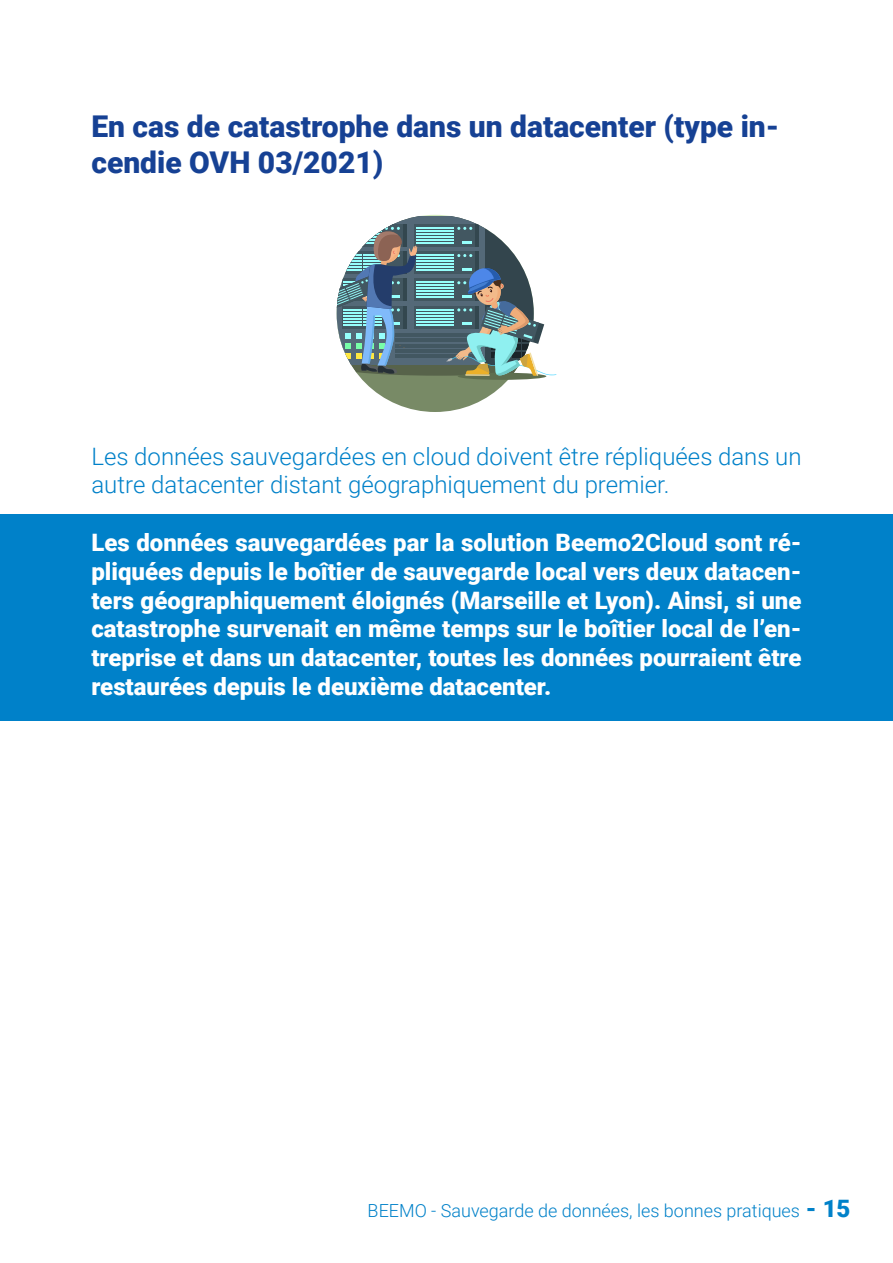
<style>
.page{position:relative;width:893px;height:1263px;background:#fff}
.page>*{position:absolute;margin:0;border:0;box-sizing:border-box;transform-origin:0 0}
.t1{font:900 30px/36px "Roboto";color:#164194}
.t2{font:900 24px/28.8px "Roboto";color:#fff;text-align:justify}
.t3{font:300 24px/28.8px "Roboto";color:#0081c9}
.t4{font:300 18px "Roboto";color:#0081c9}
.s1{font-weight:900;font-size:24px}
</style>
<div class="page">
<div style="left:0;top:514px;width:893px;height:207px;background:#0081c9"></div>
<svg style="left:365px;top:383px;width:140px;height:29px;fill:#788a66"></svg>
<svg style="left:337px;top:215px;width:219px;height:168px"></svg>
<p class="t1" style="left:91px;top:108px;width:689px">En cas de catastrophe dans un datacenter (type in&shy;cendie OVH 03/2021)</p>
<p class="t3" style="left:91px;top:441px;width:712px">Les données sauvegardées en cloud doivent être répliquées dans un autre datacenter distant géographiquement du premier.</p>
<p class="t2" style="left:91px;top:527px;width:712px">Les données sauvegardées par la solution Beemo2Cloud sont ré&shy;pliquées depuis le boîtier de sauvegarde local vers deux datacen&shy;ters géographiquement éloignés (Marseille et Lyon). Ainsi, si une catastrophe survenait en même temps sur le boîtier local de l’en&shy;treprise et dans un datacenter, toutes les données pourraient être restaurées depuis le deuxième datacenter.</p>
<p class="t4" style="left:368px;top:1198px;width:484px">BEEMO - Sauvegarde de données, les bonnes pratiques <span class="s1">- 15</span></p>
</div>
